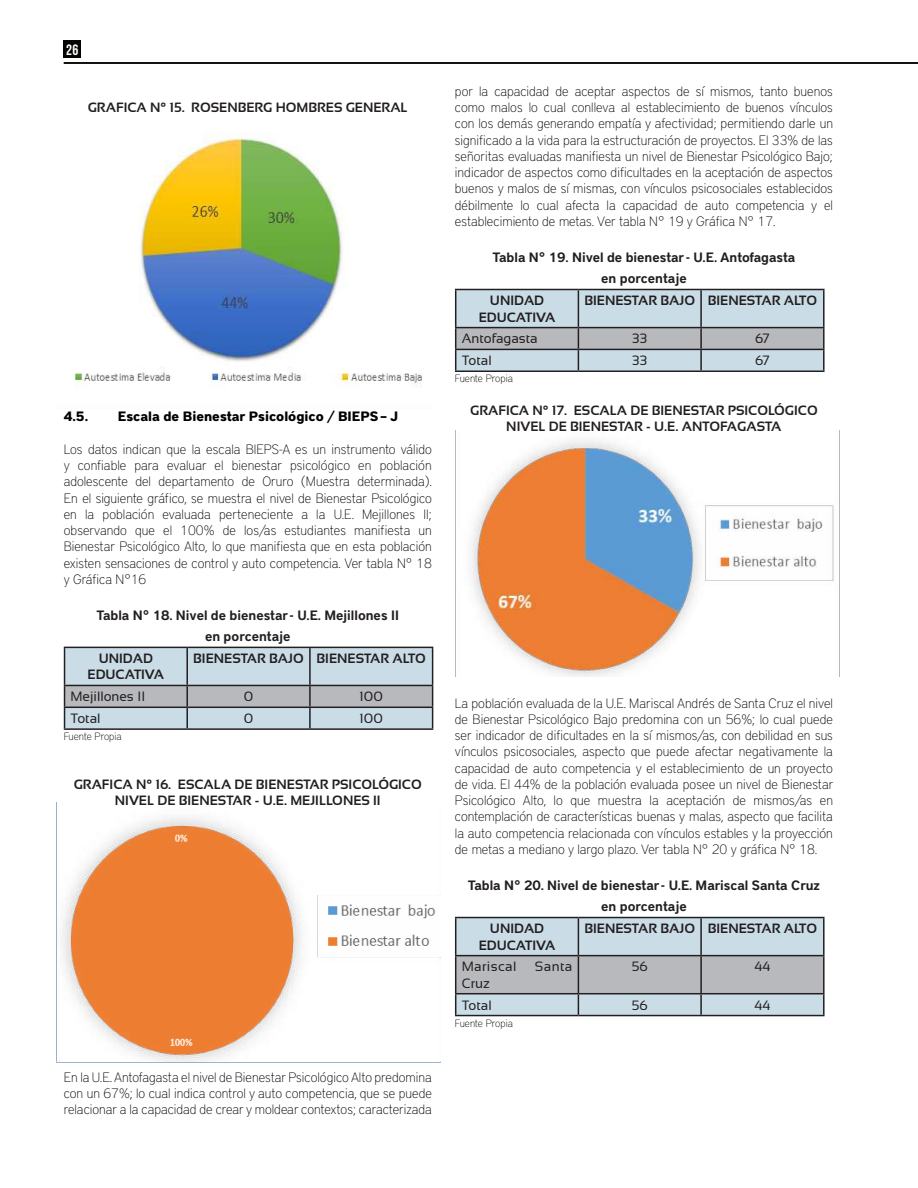
<style>
.page{position:relative;width:918px;height:1188px;background:#fff}
.page>*{position:absolute;margin:0;border:0;box-sizing:border-box;transform-origin:0 0}
.t1{font:15px "Bebas Neue";color:#fff}
.t2{font:100 13.5px/16.2px "District Pro";color:#000;text-align:justify}
.t3{font:700 13.5px/16.2px "Sansation";color:#231f20;text-align:center}
.t4{font:600 13.5px/21px "District Pro";color:#231f20;text-align:center}
.t5{font:13.5px "Sansation";color:#231f20}
.t6{font:700 13.5px "District Pro";color:#000}
.t7{font:13.5px "Sansation";letter-spacing:.03em;color:#231f20}
.t8{font:100 10.5px "District Pro";color:#000}
</style>
<div class="page">
<svg style="left:64px;top:647px;width:369px;height:81px"></svg>
<hr style="left:64px;top:728px;width:123px;height:2px;background:#231f20">
<hr style="left:187px;top:728px;width:123px;height:2px;background:#231f20">
<hr style="left:310px;top:728px;width:123px;height:2px;background:#231f20">
<hr style="left:701px;top:289px;width:124px;height:1px;background:#231f20">
<hr style="left:823px;top:290px;width:2px;height:37px;background:#231f20">
<hr style="left:701px;top:327px;width:124px;height:1px;background:#231f20">
<hr style="left:823px;top:328px;width:2px;height:21px;background:#231f20">
<svg style="left:455px;top:289px;width:369px;height:81px"></svg>
<hr style="left:701px;top:349px;width:124px;height:1px;background:#231f20">
<hr style="left:700px;top:350px;width:2px;height:20px;background:#231f20">
<hr style="left:823px;top:350px;width:2px;height:20px;background:#231f20">
<hr style="left:455px;top:370px;width:123px;height:2px;background:#231f20">
<hr style="left:578px;top:370px;width:123px;height:2px;background:#231f20">
<hr style="left:701px;top:370px;width:124px;height:2px;background:#231f20">
<hr style="left:455px;top:917px;width:123px;height:1px;background:#231f20">
<hr style="left:578px;top:917px;width:123px;height:1px;background:#231f20">
<hr style="left:701px;top:917px;width:124px;height:1px;background:#231f20">
<hr style="left:823px;top:918px;width:2px;height:37px;background:#231f20">
<hr style="left:701px;top:955px;width:124px;height:1px;background:#231f20">
<hr style="left:823px;top:956px;width:2px;height:37px;background:#231f20">
<svg style="left:455px;top:918px;width:369px;height:97px"></svg>
<hr style="left:701px;top:993px;width:124px;height:1px;background:#231f20">
<hr style="left:700px;top:994px;width:2px;height:21px;background:#231f20">
<hr style="left:823px;top:994px;width:2px;height:21px;background:#231f20">
<hr style="left:455px;top:1015px;width:123px;height:1px;background:#231f20">
<hr style="left:578px;top:1015px;width:123px;height:1px;background:#231f20">
<hr style="left:701px;top:1015px;width:124px;height:1px;background:#231f20">
<img style="left:75px;top:133px;width:347px;height:255px">
<img style="left:59px;top:818px;width:382px;height:244px">
<img style="left:455px;top:430px;width:385px;height:247px">
<hr style="left:64px;top:62px;width:854px;height:2px;background:#040503">
<div style="left:64px;top:41px;width:17px;height:17px;background:#040503"></div>
<p class="t1" style="left:66px;top:41px;width:14px">26</p>
<p class="t3" style="left:88px;top:101px;width:321px">GRAFICA N° 15. ROSENBERG HOMBRES GENERAL</p>
<p class="t6" style="left:64px;top:410px;width:26px">4.5.</p>
<p class="t6" style="left:118px;top:410px;width:282px">Escala de Bienestar Psicológico / BIEPS – J</p>
<p class="t2" style="left:64px;top:441px;width:370px">Los datos indican que la escala BIEPS-A es un instrumento válido y confiable para evaluar el bienestar psicológico en población adolescente del departamento de Oruro (Muestra determinada).<br>En el siguiente gráfico, se muestra el nivel de Bienestar Psicológico en la población evaluada perteneciente a la U.E. Mejillones II; observando que el 100% de los/as estudiantes manifiesta un Bienestar Psicológico Alto, lo que manifiesta que en esta población existen sensaciones de control y auto competencia. Ver tabla N° 18 y Gráfica N°16</p>
<p class="t4" style="left:97px;top:605px;width:304px">Tabla N° 18. Nivel de bienestar - U.E. Mejillones II en porcentaje</p>
<p class="t3" style="left:88px;top:652px;width:78px">UNIDAD<br>EDUCATIVA</p>
<p class="t3" style="left:193px;top:652px;width:234px">BIENESTAR BAJO BIENESTAR ALTO</p>
<p class="t5" style="left:71px;top:692px;width:76px">Mejillones II</p>
<p class="t5" style="left:244px;top:692px;width:11px">0</p>
<p class="t5" style="left:360px;top:692px;width:25px">100</p>
<p class="t5" style="left:71px;top:713px;width:32px">Total</p>
<p class="t5" style="left:244px;top:713px;width:11px">0</p>
<p class="t5" style="left:360px;top:713px;width:25px">100</p>
<p class="t8" style="left:64px;top:731px;width:60px">Fuente Propia</p>
<p class="t3" style="left:74px;top:777px;width:350px">GRAFICA N° 16. ESCALA DE BIENESTAR PSICOLÓGICO<br>NIVEL DE BIENESTAR - U.E. MEJILLONES II</p>
<p class="t2" style="left:64px;top:1069px;width:370px">En la U.E. Antofagasta el nivel de Bienestar Psicológico Alto predomina con un 67%; lo cual indica control y auto competencia, que se puede relacionar a la capacidad de crear y moldear contextos; caracterizada</p>
<p class="t2" style="left:455px;top:83px;width:380px">por la capacidad de aceptar aspectos de sí mismos, tanto buenos como malos lo cual conlleva al establecimiento de buenos vínculos con los demás generando empatía y afectividad; permitiendo darle un significado a la vida para la estructuración de proyectos. El 33% de las señoritas evaluadas manifiesta un nivel de Bienestar Psicológico Bajo; indicador de aspectos como dificultades en la aceptación de aspectos buenos y malos de sí mismas, con vínculos psicosociales establecidos débilmente lo cual afecta la capacidad de auto competencia y el establecimiento de metas. Ver tabla N° 19 y Gráfica N° 17.</p>
<p class="t4" style="left:493px;top:247px;width:304px">Tabla N° 19. Nivel de bienestar - U.E. Antofagasta en porcentaje</p>
<p class="t3" style="left:479px;top:294px;width:78px">UNIDAD<br>EDUCATIVA</p>
<p class="t3" style="left:584px;top:294px;width:234px">BIENESTAR BAJO BIENESTAR ALTO</p>
<p class="t5" style="left:462px;top:334px;width:78px">Antofagasta</p>
<p class="t5" style="left:632px;top:334px;width:17px">33</p>
<p class="t5" style="left:755px;top:334px;width:16px">67</p>
<p class="t5" style="left:462px;top:355px;width:32px">Total</p>
<p class="t5" style="left:632px;top:355px;width:17px">33</p>
<p class="t5" style="left:755px;top:355px;width:16px">67</p>
<p class="t8" style="left:455px;top:373px;width:60px">Fuente Propia</p>
<p class="t3" style="left:470px;top:403px;width:349px">GRAFICA N° 17. ESCALA DE BIENESTAR PSICOLÓGICO<br>NIVEL DE BIENESTAR - U.E. ANTOFAGASTA</p>
<p class="t2" style="left:455px;top:695px;width:380px">La población evaluada de la U.E. Mariscal Andrés de Santa Cruz el nivel de Bienestar Psicológico Bajo predomina con un 56%; lo cual puede ser indicador de dificultades en la sí mismos/as, con debilidad en sus vínculos psicosociales, aspecto que puede afectar negativamente la capacidad de auto competencia y el establecimiento de un proyecto de vida. El 44% de la población evaluada posee un nivel de Bienestar Psicológico Alto, lo que muestra la aceptación de mismos/as en contemplación de características buenas y malas, aspecto que facilita la auto competencia relacionada con vínculos estables y la proyección de metas a mediano y largo plazo. Ver tabla N° 20 y gráfica N° 18.</p>
<p class="t4" style="left:468px;top:875px;width:354px">Tabla N° 20. Nivel de bienestar - U.E. Mariscal Santa Cruz en porcentaje</p>
<p class="t3" style="left:479px;top:922px;width:78px">UNIDAD<br>EDUCATIVA</p>
<p class="t3" style="left:584px;top:922px;width:234px">BIENESTAR BAJO BIENESTAR ALTO</p>
<p class="t7" style="left:462px;top:962px;width:56px">Mariscal</p>
<p class="t5" style="left:535px;top:962px;width:39px">Santa</p>
<p class="t5" style="left:462px;top:978px;width:30px">Cruz</p>
<p class="t5" style="left:632px;top:962px;width:18px">56</p>
<p class="t5" style="left:754px;top:962px;width:18px">44</p>
<p class="t5" style="left:462px;top:1000px;width:32px">Total</p>
<p class="t5" style="left:632px;top:1000px;width:18px">56</p>
<p class="t5" style="left:754px;top:1000px;width:18px">44</p>
<p class="t8" style="left:455px;top:1017px;width:60px">Fuente Propia</p>
</div>
